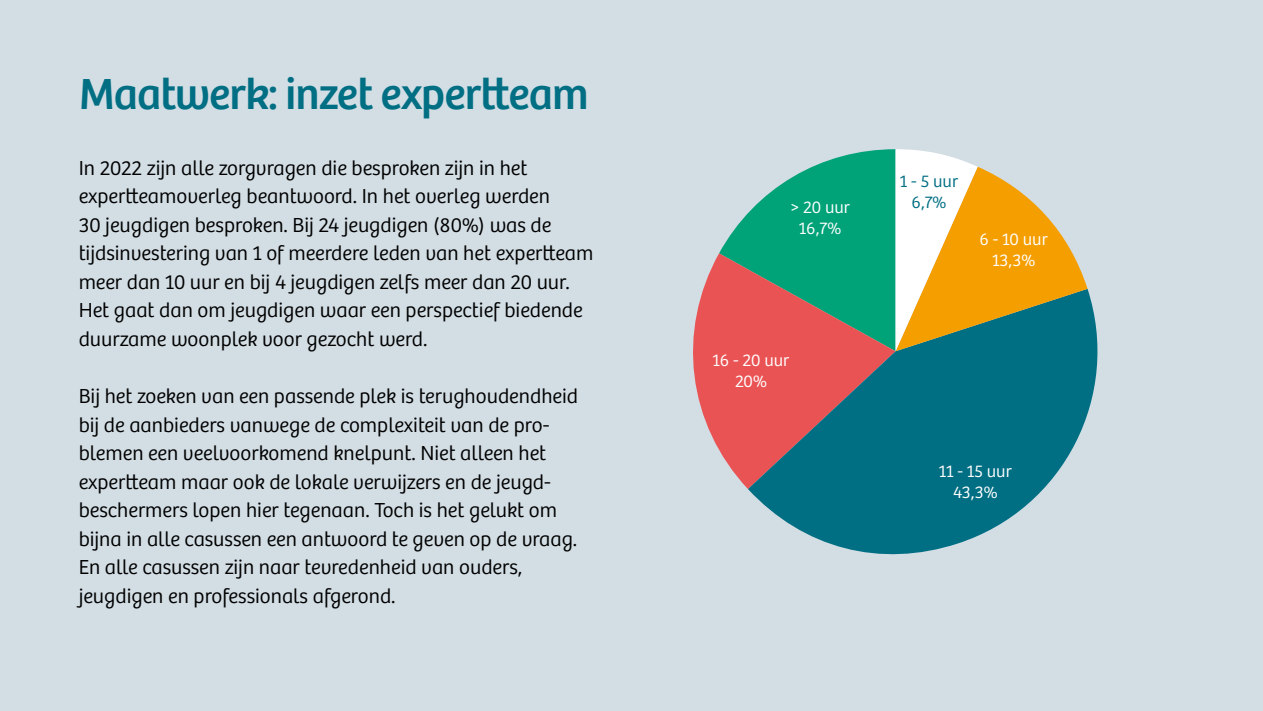
<style>
.page{position:relative;width:1263px;height:711px;background:#fff}
.page>*{position:absolute;margin:0;border:0;box-sizing:border-box;transform-origin:0 0}
.t1{font:45px "Bree";letter-spacing:-.02em;color:#006e83}
.t2{font:300 21px/28.5px "Bree";color:#000}
.t3{font:300 17.55px/21px "Bree";color:#fff;text-align:center}
.t4{font:300 17.55px/21px "Bree";color:#006e83;text-align:center}
</style>
<div class="page">
<div style="left:0;top:0;width:1263px;height:710px;background:#d2dde4"></div>
<svg style="left:693px;top:253px;width:55px;height:235px;fill:#ea5354"></svg>
<svg style="left:748px;top:288px;width:350px;height:267px;fill:#006e83"></svg>
<svg style="left:719px;top:149px;width:368px;height:202px"></svg>
<h1 class="t1" style="left:79px;top:60px;width:512px">Maatwerk: inzet expertteam</h1>
<p class="t2" style="left:79px;top:154px;width:516px">In 2022 zijn alle zorgvragen die besproken zijn in het expertteamoverleg beantwoord. In het overleg werden<br>30 jeugdigen besproken. Bij 24 jeugdigen (80%) was de tijdsinvestering van 1 of meerdere leden van het expertteam meer dan 10 uur en bij 4 jeugdigen zelfs meer dan 20 uur.<br>Het gaat dan om jeugdigen waar een perspectief biedende duurzame woonplek voor gezocht werd.</p>
<p class="t2" style="left:79px;top:382px;width:501px">Bij het zoeken van een passende plek is terughoudendheid bij de aanbieders vanwege de complexiteit van de pro&shy;blemen een veelvoorkomend knelpunt. Niet alleen het expertteam maar ook de lokale verwijzers en de jeugd&shy;beschermers lopen hier tegenaan. Toch is het gelukt om bijna in alle casussen een antwoord te geven op de vraag.<br>En alle casussen zijn naar tevredenheid van ouders, jeugdigen en professionals afgerond.</p>
<p class="t3" style="left:790px;top:196px;width:61px">&gt; 20 uur<br>16,7%</p>
<p class="t3" style="left:712px;top:350px;width:78px">16 - 20 uur<br>20%</p>
<p class="t4" style="left:900px;top:171px;width:60px">1 - 5 uur<br>6,7%</p>
<p class="t3" style="left:979px;top:228px;width:70px">6 - 10 uur<br>13,3%</p>
<p class="t3" style="left:939px;top:460px;width:74px">11 - 15 uur<br>43,3%</p>
</div>
